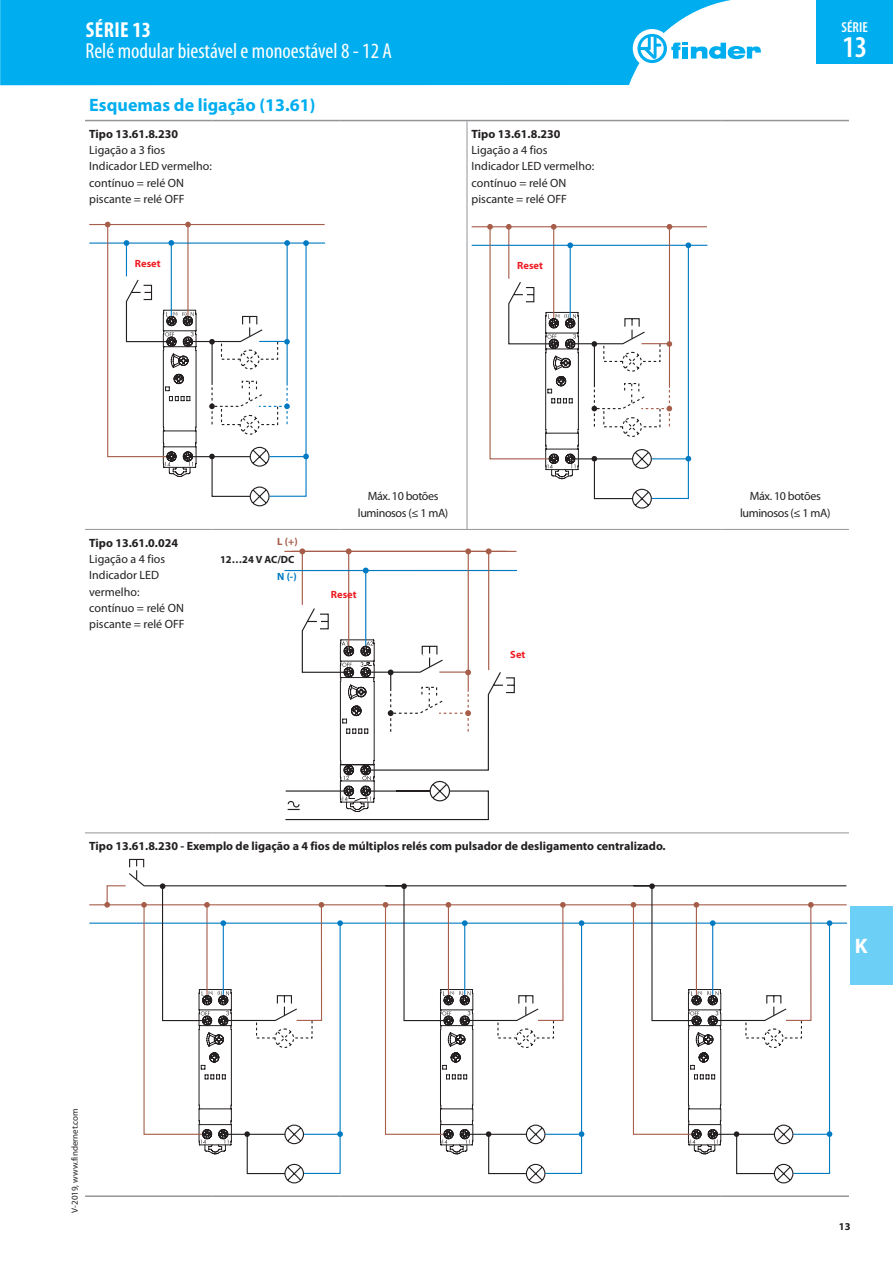
<style>
.page{position:relative;width:893px;height:1263px;background:#fff}
.page>*{position:absolute;margin:0;border:0;box-sizing:border-box;transform-origin:0 0}
.t1{font:600 condensed 30.3px "Myriad Pro";color:#fff}
.t2{font:condensed 21.75px "Myriad Pro";color:#fff}
.t3{font:700 condensed 21.75px "Myriad Pro";letter-spacing:.02em;color:#fff}
.t4{font:700 21px "Myriad Pro";color:#fff}
.t5{font:700 18px "Myriad Pro";color:#00aeef}
.t6{font:600 condensed 14.55px "Myriad Pro";color:#fff}
.t7{font:12px/16.2px "Myriad Pro";color:#231f20}
.t8{font:700 12px "Myriad Pro";color:#231f20}
.t9{font:12px/16.2px "Myriad Pro";letter-spacing:-.03em;color:#231f20;text-align:center}
.t10{font:700 10.5px "Myriad Pro";color:#ee1d23}
.t11{font:700 10.5px "Myriad Pro";color:#231f20}
.t12{font:700 10.5px "Myriad Pro";color:#a65d4a}
.t13{font:700 10.5px "Myriad Pro";color:#007ac2}
.t14{font:9px "Myriad Pro";color:#231f20}
</style>
<div class="page">
<div style="left:850px;top:906px;width:43px;height:78px;background:#6bcff6"></div>
<div style="left:0;top:0;width:731px;height:85px;background:#00aeef"></div>
<div style="left:633px;top:29px;width:38px;height:39px;background:#fff;border-radius:50%"></div>
<svg style="left:637px;top:34px;width:124px;height:29px"></svg>
<div style="left:816px;top:0;width:77px;height:64px;background:#00aeef"></div>
<hr style="left:467px;top:121px;width:1px;height:94px;background:#939598">
<hr style="left:467px;top:215px;width:1px;height:314px;background:#939598">
<hr style="left:85px;top:120px;width:127px;height:1px;background:#939598">
<hr style="left:212px;top:120px;width:128px;height:1px;background:#939598">
<hr style="left:340px;top:120px;width:127px;height:1px;background:#939598">
<hr style="left:467px;top:120px;width:255px;height:1px;background:#939598">
<hr style="left:722px;top:120px;width:127px;height:1px;background:#939598">
<hr style="left:85px;top:1195px;width:127px;height:2px;background:#939598">
<hr style="left:212px;top:1195px;width:128px;height:2px;background:#939598">
<hr style="left:340px;top:1195px;width:127px;height:2px;background:#939598">
<hr style="left:467px;top:1195px;width:255px;height:2px;background:#939598">
<hr style="left:722px;top:1195px;width:127px;height:2px;background:#939598">
<hr style="left:85px;top:529px;width:127px;height:1px;background:#939598">
<hr style="left:85px;top:832px;width:127px;height:1px;background:#939598">
<hr style="left:212px;top:529px;width:128px;height:1px;background:#939598">
<hr style="left:340px;top:529px;width:127px;height:1px;background:#939598">
<hr style="left:467px;top:529px;width:255px;height:1px;background:#939598">
<hr style="left:722px;top:529px;width:127px;height:1px;background:#939598">
<hr style="left:212px;top:832px;width:128px;height:1px;background:#939598">
<hr style="left:340px;top:832px;width:127px;height:1px;background:#939598">
<hr style="left:467px;top:832px;width:255px;height:1px;background:#939598">
<hr style="left:722px;top:832px;width:127px;height:1px;background:#939598">
<hr style="left:89px;top:224px;width:236px;height:1px;background:#a65d4a">
<hr style="left:89px;top:242px;width:236px;height:2px;background:#007ac2">
<svg style="left:105px;top:222px;width:204px;height:284px"></svg>
<hr style="left:472px;top:226px;width:235px;height:1px;background:#a65d4a">
<hr style="left:472px;top:245px;width:235px;height:1px;background:#007ac2">
<svg style="left:487px;top:224px;width:204px;height:285px"></svg>
<hr style="left:365px;top:570px;width:1px;height:76px;background:#007ac2">
<hr style="left:302px;top:551px;width:1px;height:54px;background:#a65d4a">
<hr style="left:348px;top:551px;width:1px;height:95px;background:#a65d4a">
<svg style="left:363px;top:568px;width:6px;height:5px"></svg>
<svg style="left:299px;top:548px;width:6px;height:6px"></svg>
<svg style="left:346px;top:548px;width:6px;height:6px"></svg>
<hr style="left:284px;top:570px;width:233px;height:1px;background:#007ac2">
<svg style="left:465px;top:548px;width:6px;height:6px"></svg>
<hr style="left:468px;top:552px;width:1px;height:118px;background:#a65d4a">
<hr style="left:284px;top:551px;width:232px;height:1px;background:#a65d4a">
<svg style="left:486px;top:548px;width:6px;height:6px"></svg>
<hr style="left:488px;top:552px;width:1px;height:118px;background:#a65d4a">
<svg style="left:285px;top:607px;width:230px;height:213px"></svg>
<hr style="left:89px;top:904px;width:758px;height:1px;background:#a65d4a">
<hr style="left:89px;top:922px;width:758px;height:2px;background:#007ac2">
<svg style="left:343px;top:883px;width:504px;height:42px"></svg>
<svg style="left:383px;top:902px;width:201px;height:281px"></svg>
<svg style="left:631px;top:902px;width:201px;height:281px"></svg>
<svg style="left:104px;top:859px;width:239px;height:324px"></svg>
<svg style="left:295px;top:904px;width:517px;height:117px"></svg>
<h2 class="t3" style="left:86px;top:17px;width:67px">SÉRIE 13</h2>
<h2 class="t2" style="left:85px;top:38px;width:308px">Relé modular biestável e monoestável 8 - 12 A</h2>
<h3 class="t5" style="left:89px;top:93px;width:228px">Esquemas de ligação (13.61)</h3>
<p class="t8" style="left:89px;top:126px;width:90px">Tipo 13.61.8.230</p>
<p class="t7" style="left:89px;top:142px;width:124px">Ligação a 3 fios<br>Indicador LED vermelho: contínuo = relé ON piscante = relé OFF</p>
<p class="t10" style="left:135px;top:256px;width:27px">Reset</p>
<p class="t8" style="left:472px;top:126px;width:90px">Tipo 13.61.8.230</p>
<p class="t7" style="left:472px;top:142px;width:124px">Ligação a 4 fios<br>Indicador LED vermelho: contínuo = relé ON piscante = relé OFF</p>
<p class="t10" style="left:517px;top:259px;width:27px">Reset</p>
<p class="t6" style="left:842px;top:19px;width:28px">SÉRIE</p>
<h1 class="t1" style="left:842px;top:30px;width:26px">13</h1>
<p class="t8" style="left:89px;top:535px;width:90px">Tipo 13.61.0.024</p>
<p class="t7" style="left:89px;top:551px;width:97px">Ligação a 4 fios<br>Indicador LED vermelho: contínuo = relé ON piscante = relé OFF</p>
<p class="t12" style="left:277px;top:535px;width:22px">L (+)</p>
<p class="t13" style="left:277px;top:570px;width:21px">N (-)</p>
<p class="t11" style="left:220px;top:552px;width:76px">12…24 V AC/DC</p>
<p class="t9" style="left:358px;top:488px;width:92px">Máx. 10 botões luminosos (≤ 1 mA)</p>
<p class="t10" style="left:331px;top:587px;width:27px">Reset</p>
<p class="t10" style="left:510px;top:648px;width:17px">Set</p>
<p class="t8" style="left:89px;top:838px;width:578px">Tipo 13.61.8.230 - Exemplo de ligação a 4 fios de múltiplos relés com pulsador de desligamento centralizado.</p>
<p class="t14" style="left:69px;top:1213px;width:106px;rotate:-90deg">V-2019, www.findernet.com</p>
<p class="t9" style="left:740px;top:488px;width:92px">Máx. 10 botões luminosos (≤ 1 mA)</p>
<h3 class="t4" style="left:855px;top:932px;width:14px">K</h3>
<p class="t11" style="left:839px;top:1219px;width:13px">13</p>
</div>
